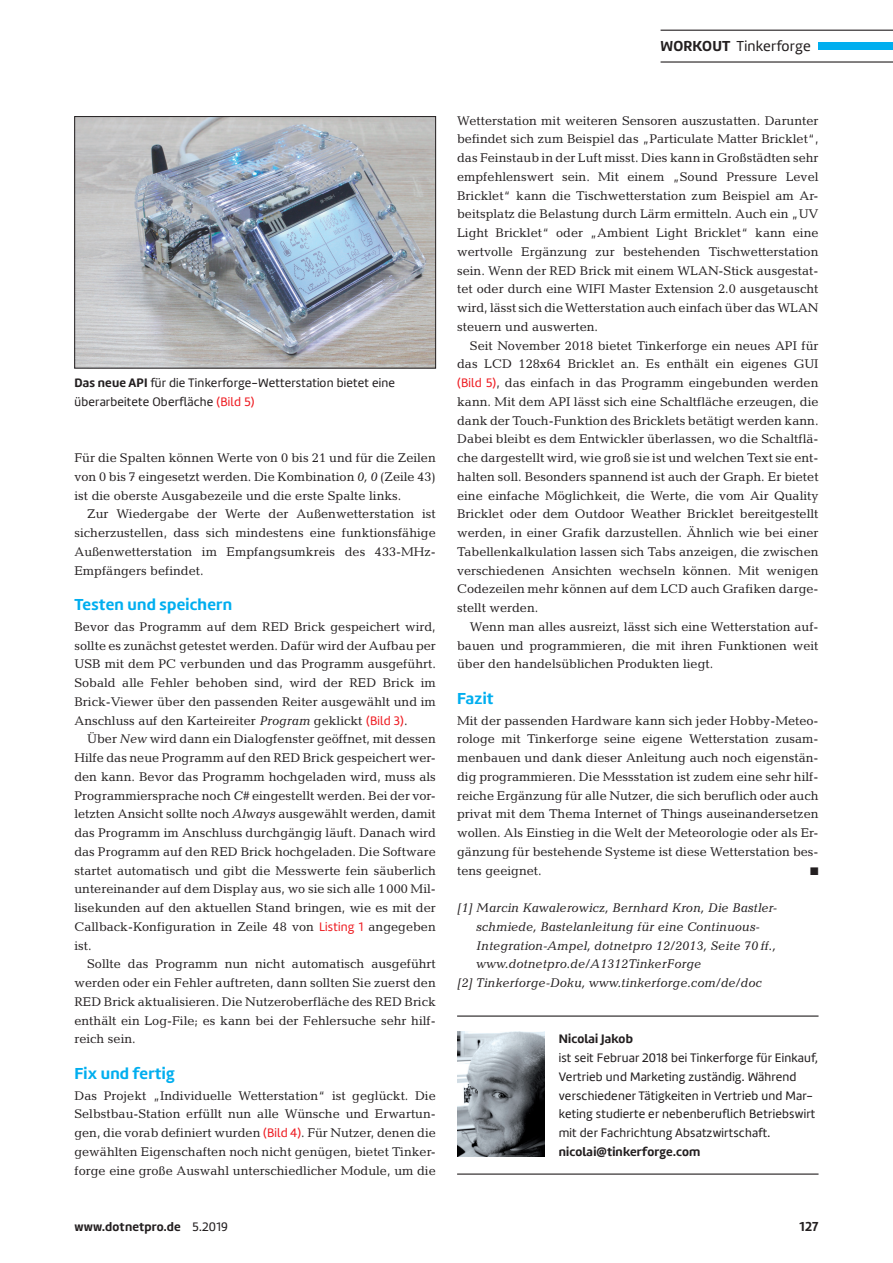
<style>
.page{position:relative;width:893px;height:1263px;background:#fff}
.page>*{position:absolute;margin:0;border:0;box-sizing:border-box;transform-origin:0 0}
.IR_00_fliesstext_hea{font:700 16.5px "Amelia";letter-spacing:.015em;color:#00aeef}
.IR_40_seitenstrecke{font:15px "Amelia";letter-spacing:.015em;color:#231f20}
.IR_40_seitenstrecke-2{font:700 13.5px "Amelia";color:#231f20}
.t1{font:12.75px/18.8px "Candida Std";color:#231f20;text-align:justify}
.t2{font:12.75px/18.8px "Amelia";letter-spacing:.015em;color:#231f20}
.t3{font:italic 12.75px/18.8px "Candida Std";color:#231f20}
.IR_40_seitenstrecke-3{font:700 12.75px "Amelia";letter-spacing:.015em;color:#231f20}
.s1{font-weight:700}
.s2{color:#ee1d23}
.s3{font-style:italic}
.s4{font-family:"Amelia";color:#ee1d23}
.s5{font-weight:400}
</style>
<div class="page">
<hr style="left:661px;top:30px;width:232px;height:1px;background:#231f20">
<hr style="left:661px;top:61px;width:232px;height:2px;background:#231f20">
<div style="left:819px;top:42px;width:74px;height:8px;background:#00aeef"></div>
<img style="left:76px;top:118px;width:358px;height:248px">
<div style="left:74px;top:116px;width:362px;height:252px;border:1px solid #231f20"></div>
<hr style="left:457px;top:1015px;width:362px;height:2px;background:#231f20">
<img style="left:457px;top:1032px;width:87px;height:124px">
<hr style="left:457px;top:1173px;width:362px;height:2px;background:#231f20">
<p class="IR_40_seitenstrecke" style="left:660px;top:37px;width:152px"><span class="s1">WORKOUT</span> Tinkerforge</p>
<p class="t2" style="left:74px;top:374px;width:322px"><span class="s1">Das neue API</span> für die Tinkerforge-Wetterstation bietet eine überarbeitete Oberfläche <span class="s2">(Bild 5)</span></p>
<p class="t1" style="left:74px;top:448px;width:363px">Für die Spalten können Werte von 0 bis 21 und für die Zeilen von 0 bis 7 eingesetzt werden. Die Kombination <span class="s3">0, 0</span> (Zeile 43) ist die oberste Ausgabezeile und die erste Spalte links.</p>
<p class="t1" style="left:74px;top:505px;width:363px;text-indent:13px">Zur Wiedergabe der Werte der Außenwetterstation ist sicherzustellen, dass sich mindestens eine funktionsfähige Außenwetterstation im Empfangsumkreis des 433-MHz-Empfängers befindet.</p>
<p class="IR_00_fliesstext_hea" style="left:74px;top:595px;width:159px">Testen und speichern</p>
<p class="t1" style="left:74px;top:617px;width:363px">Bevor das Programm auf dem RED Brick gespeichert wird, sollte es zunächst getestet werden. Dafür wird der Aufbau per USB mit dem PC verbunden und das Programm ausgeführt.<br>Sobald alle Fehler behoben sind, wird der RED Brick im Brick-Viewer über den passenden Reiter ausgewählt und im Anschluss auf den Karteireiter <span class="s3">Program</span> geklickt <span class="s4">(Bild 3)</span>.</p>
<p class="t1" style="left:74px;top:730px;width:363px;text-indent:13px">Über <span class="s3">New</span> wird dann ein Dialogfenster geöffnet, mit dessen Hilfe das neue Programm auf den RED Brick gespeichert wer&shy;den kann. Bevor das Programm hochgeladen wird, muss als Programmiersprache noch <span class="s3">C#</span> eingestellt werden. Bei der vor&shy;letzten Ansicht sollte noch <span class="s3">Always</span> ausgewählt werden, damit das Programm im Anschluss durchgängig läuft. Danach wird das Programm auf den RED Brick hochgeladen. Die Software startet automatisch und gibt die Messwerte fein säuberlich untereinander auf dem Display aus, wo sie sich alle 1000 Mil&shy;lisekunden auf den aktuellen Stand bringen, wie es mit der Callback-Konfiguration in Zeile 48 von <span class="s4">Listing 1</span> angegeben ist.</p>
<p class="t1" style="left:74px;top:955px;width:363px;text-indent:13px">Sollte das Programm nun nicht automatisch ausgeführt werden oder ein Fehler auftreten, dann sollten Sie zuerst den RED Brick aktualisieren. Die Nutzeroberfläche des RED Brick enthält ein Log-File; es kann bei der Fehlersuche sehr hilf&shy;reich sein.</p>
<p class="IR_00_fliesstext_hea" style="left:74px;top:1064px;width:102px">Fix und fertig</p>
<p class="t1" style="left:74px;top:1086px;width:363px">Das Projekt „Individuelle Wetterstation“ ist geglückt. Die Selbstbau-Station erfüllt nun alle Wünsche und Erwartun&shy;gen, die vorab definiert wurden <span class="s4">(Bild 4)</span>. Für Nutzer, denen die gewählten Eigenschaften noch nicht genügen, bietet Tinker&shy;forge eine große Auswahl unterschiedlicher Module, um die</p>
<p class="t1" style="left:457px;top:111px;width:363px">Wetterstation mit weiteren Sensoren auszustatten. Darunter befindet sich zum Beispiel das „Particulate Matter Bricklet“, das Feinstaub in der Luft misst. Dies kann in Großstädten sehr empfehlenswert sein. Mit einem „Sound Pressure Level Bricklet“ kann die Tischwetterstation zum Beispiel am Ar&shy;beitsplatz die Belastung durch Lärm ermitteln. Auch ein „UV Light Bricklet“ oder „Ambient Light Bricklet“ kann eine wertvolle Ergänzung zur bestehenden Tischwetterstation sein. Wenn der RED Brick mit einem WLAN-Stick ausgestat&shy;tet oder durch eine WIFI Master Extension 2.0 ausgetauscht wird, lässt sich die Wetterstation auch einfach über das WLAN steuern und auswerten.</p>
<p class="t1" style="left:457px;top:336px;width:363px;text-indent:13px">Seit November 2018 bietet Tinkerforge ein neues API für das LCD 128x64 Bricklet an. Es enthält ein eigenes GUI <span class="s4">(Bild 5)</span>, das einfach in das Programm eingebunden werden kann. Mit dem API lässt sich eine Schaltfläche erzeugen, die dank der Touch-Funktion des Bricklets betätigt werden kann.<br>Dabei bleibt es dem Entwickler überlassen, wo die Schaltflä&shy;che dargestellt wird, wie groß sie ist und welchen Text sie ent&shy;halten soll. Besonders spannend ist auch der Graph. Er bietet eine einfache Möglichkeit, die Werte, die vom Air Quality Bricklet oder dem Outdoor Weather Bricklet bereitgestellt werden, in einer Grafik darzustellen. Ähnlich wie bei einer Tabellenkalkulation lassen sich Tabs anzeigen, die zwischen verschiedenen Ansichten wechseln können. Mit wenigen Codezeilen mehr können auf dem LCD auch Grafiken darge&shy;stellt werden.</p>
<p class="t1" style="left:457px;top:617px;width:363px;text-indent:13px">Wenn man alles ausreizt, lässt sich eine Wetterstation auf&shy;bauen und programmieren, die mit ihren Funktionen weit über den handelsüblichen Produkten liegt.</p>
<p class="IR_00_fliesstext_hea" style="left:457px;top:689px;width:38px">Fazit</p>
<p class="t1" style="left:457px;top:711px;width:363px">Mit der passenden Hardware kann sich jeder Hobby-Meteo&shy;rologe mit Tinkerforge seine eigene Wetterstation zusam&shy;menbauen und dank dieser Anleitung auch noch eigenstän&shy;dig programmieren. Die Messstation ist zudem eine sehr hilf&shy;reiche Ergänzung für alle Nutzer, die sich beruflich oder auch privat mit dem Thema Internet of Things auseinandersetzen wollen. Als Einstieg in die Welt der Meteorologie oder als Er&shy;gänzung für bestehende Systeme ist diese Wetterstation bes&shy;tens geeignet.</p>
<p class="t3" style="left:476px;top:898px;width:302px;text-indent:-19px">[1] Marcin Kawalerowicz, Bernhard Kron, Die Bastler&shy;schmiede, Bastelanleitung für eine Continuous-Integration-Ampel, dotnetpro 12/2013, Seite 70 ff., www.dotnetpro.de/A1312TinkerForge</p>
<p class="t3" style="left:457px;top:973px;width:306px">[2] Tinkerforge-Doku, www.tinkerforge.com/de/doc</p>
<p class="IR_40_seitenstrecke-3" style="left:559px;top:1032px;width:76px">Nicolai Jakob</p>
<p class="t2" style="left:559px;top:1049px;width:261px">ist seit Februar 2018 bei Tinkerforge für Einkauf, Vertrieb und Marketing zuständig. Während verschiedener Tätigkeiten in Vertrieb und Mar&shy;keting studierte er nebenberuflich Betriebswirt mit der Fachrichtung Absatzwirtschaft.</p>
<p class="IR_40_seitenstrecke-3" style="left:559px;top:1144px;width:143px">nicolai@tinkerforge.com</p>
<p class="IR_40_seitenstrecke-3" style="left:74px;top:1219px;width:155px">www.dotnetpro.de <span class="s5">5.2019</span></p>
<p class="IR_40_seitenstrecke-2" style="left:800px;top:1218px;width:20px">127</p>
</div>
